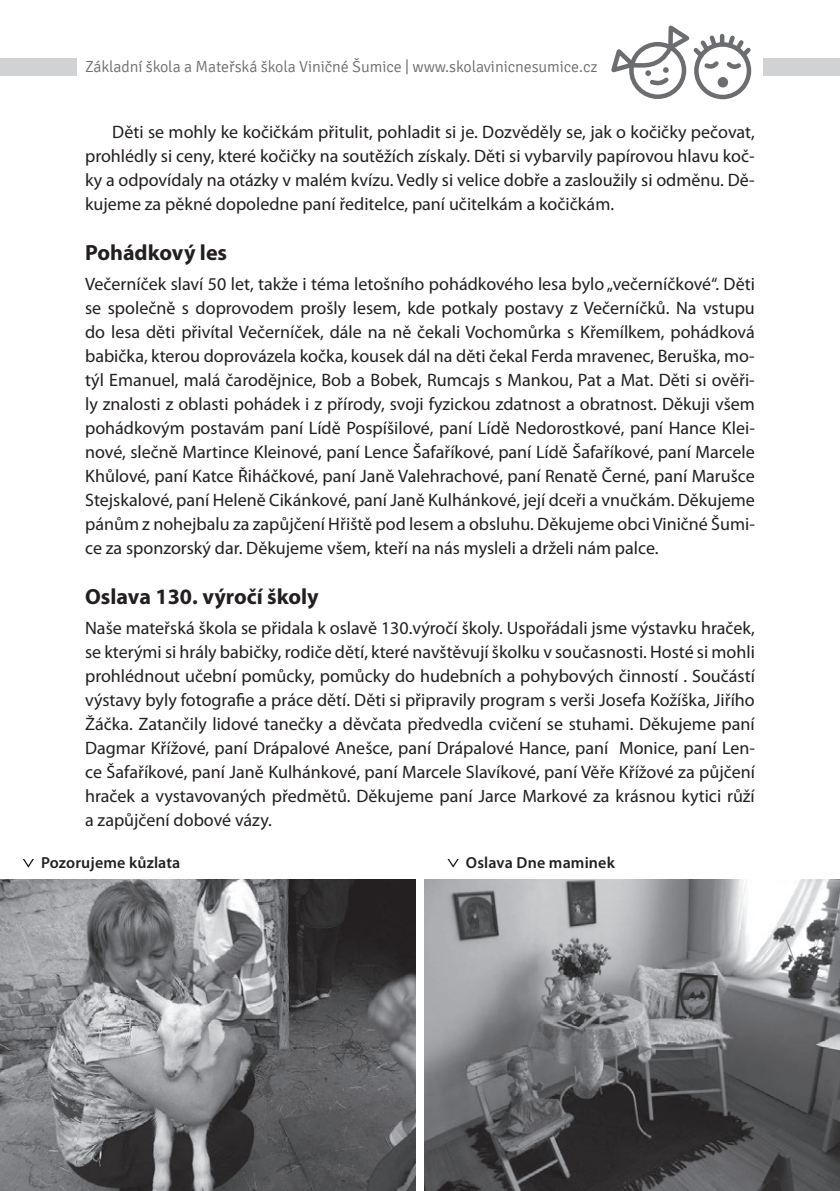
<style>
.page{position:relative;width:840px;height:1191px;background:#fff}
.page>*{position:absolute;margin:0;border:0;box-sizing:border-box;transform-origin:0 0}
.t1{font:700 22px "Myriad Pro";color:#231f20}
.t2{font:18px/24px "Myriad Pro";color:#231f20;text-align:justify}
.t3{font:300 16px "Signika";letter-spacing:-.005em;color:#6c6d70}
.t4{font:600 16px "Myriad Pro";letter-spacing:.01em;color:#231f20}
</style>
<div class="page">
<div style="left:763px;top:58px;width:76px;height:17px;background:#d1d2d4"></div>
<svg style="left:633px;top:85px;width:115px;height:14px"></svg>
<div style="left:693px;top:42px;width:57px;height:57px;border:4px solid #6c6d70;border-radius:50%"></div>
<div style="left:717px;top:77px;width:10px;height:10px;background:#6c6d70;border-radius:50%"></div>
<div style="left:628px;top:42px;width:57px;height:57px;border:4px solid #6c6d70;border-radius:50%"></div>
<svg style="left:611px;top:26px;width:139px;height:59px"></svg>
<div style="left:0;top:58px;width:77px;height:17px;background:#d1d2d4"></div>
<img style="left:0;top:879px;width:415px;height:312px">
<img style="left:424px;top:879px;width:415px;height:312px">
<svg style="left:23px;top:859px;width:11px;height:8px"></svg>
<svg style="left:447px;top:859px;width:11px;height:8px"></svg>
<p class="t3" style="left:85px;top:58px;width:513px">Základní škola a Mateřská škola Viničné Šumice | www.skolavinicnesumice.cz</p>
<p class="t2" style="left:85px;top:121px;width:671px;text-indent:27px">Děti se mohly ke kočičkám přitulit, pohladit si je. Dozvěděly se, jak o kočičky pečovat, prohlédly si ceny, které kočičky na soutěžích získaly. Děti si vybarvily papírovou hlavu koč&shy;ky a odpovídaly na otázky v malém kvízu. Vedly si velice dobře a zasloužily si odměnu. Dě&shy;kujeme za pěkné dopoledne paní ředitelce, paní učitelkám a kočičkám.</p>
<p class="t1" style="left:85px;top:240px;width:143px">Pohádkový les</p>
<p class="t2" style="left:85px;top:272px;width:671px">Večerníček slaví 50 let, takže i téma letošního pohádkového lesa bylo „večerníčkové“. Děti se společně s doprovodem prošly lesem, kde potkaly postavy z Večerníčků. Na vstupu do lesa děti přivítal Večerníček, dále na ně čekali Vochomůrka s Křemílkem, pohádková babička, kterou doprovázela kočka, kousek dál na děti čekal Ferda mravenec, Beruška, mo&shy;týl Emanuel, malá čarodějnice, Bob a Bobek, Rumcajs s Mankou, Pat a Mat. Děti si ověři&shy;ly znalosti z oblasti pohádek i z přírody, svoji fyzickou zdatnost a obratnost. Děkuji všem pohádkovým postavám paní Lídě Pospíšilové, paní Lídě Nedorostkové, paní Hance Klei&shy;nové, slečně Martince Kleinové, paní Lence Šafaříkové, paní Lídě Šafaříkové, paní Marcele Khůlové, paní Katce Řiháčkové, paní Janě Valehrachové, paní Renatě Černé, paní Marušce Stejskalové, paní Heleně Cikánkové, paní Janě Kulhánkové, její dceři a vnučkám. Děkujeme pánům z nohejbalu za zapůjčení Hřiště pod lesem a obsluhu. Děkujeme obci Viničné Šumi&shy;ce za sponzorský dar. Děkujeme všem, kteří na nás mysleli a drželi nám palce.</p>
<p class="t1" style="left:85px;top:584px;width:235px">Oslava 130. výročí školy</p>
<p class="t2" style="left:85px;top:616px;width:671px">Naše mateřská škola se přidala k oslavě 130.výročí školy. Uspořádali jsme výstavku hraček, se kterými si hrály babičky, rodiče dětí, které navštěvují školku v současnosti. Hosté si mohli prohlédnout učební pomůcky, pomůcky do hudebních a pohybových činností . Součástí výstavy byly fotografie a práce dětí. Děti si připravily program s verši Josefa Kožíška, Jiřího Žáčka. Zatančily lidové tanečky a děvčata předvedla cvičení se stuhami. Děkujeme paní Dagmar Křížové, paní Drápalové Anešce, paní Drápalové Hance, paní Monice, paní Len&shy;ce Šafaříkové, paní Janě Kulhánkové, paní Marcele Slavíkové, paní Věře Křížové za půjčení hraček a vystavovaných předmětů. Děkujeme paní Jarce Markové za krásnou kytici růží a zapůjčení dobové vázy.</p>
<p class="t4" style="left:41px;top:853px;width:141px">Pozorujeme kůzlata</p>
<p class="t4" style="left:465px;top:853px;width:150px">Oslava Dne maminek</p>
</div>
